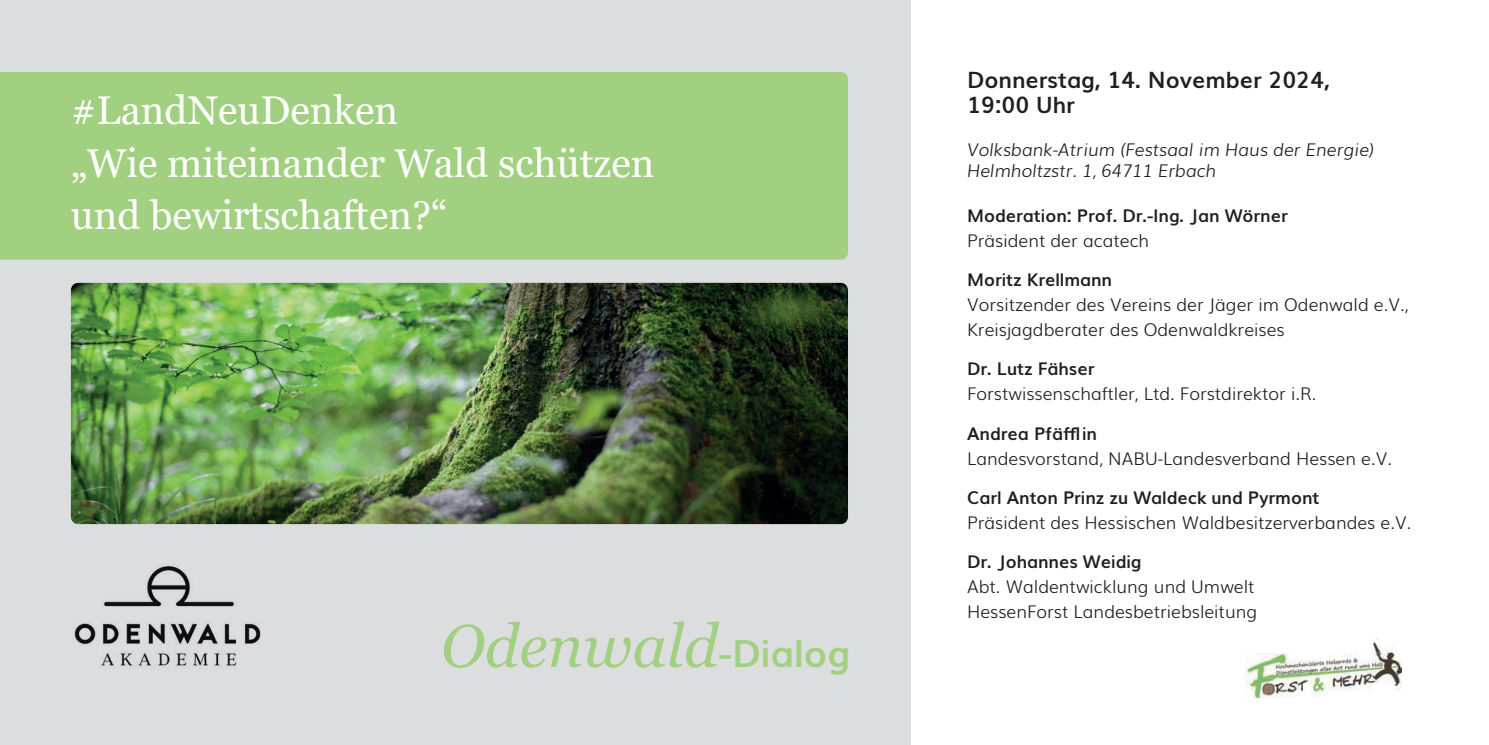
<style>
.page{position:relative;width:1489px;height:745px;background:#fff}
.page>*{position:absolute;margin:0;border:0;box-sizing:border-box;transform-origin:0 0}
.t1{font:italic 60px "Georgia";color:#a0d080}
.t2{font:40px/52.5px "Georgia";color:#fff}
.t3{font:700 22.5px/25px "Muli";color:#231f20}
.t4{font:300 17.5px/25px "Muli";color:#231f20}
.t5{font:700 17.5px "Muli";color:#231f20}
.t6{font:italic 300 17.5px/21px "Muli";color:#231f20}
.s1{font-family:"Muli";font-weight:700;font-style:normal;font-size:37.5px}
</style>
<div class="page">
<div style="left:0;top:0;width:1488px;height:744px;background:#dcdddf"></div>
<div style="left:911px;top:0;width:577px;height:744px;background:#fff"></div>
<img style="left:74px;top:565px;width:187px;height:101px">
<div style="left:0;top:72px;width:848px;height:187px;background:#a0d080"></div>
<img style="left:71px;top:283px;width:777px;height:240px">
<img style="left:1245px;top:638px;width:155px;height:60px">
<h2 class="t2" style="left:71px;top:85px;width:585px">#LandNeuDenken<br>„Wie miteinander Wald schützen und bewirtschaften?“</h2>
<h1 class="t1" style="left:441px;top:608px;width:410px">Odenwald<span class="s1">-Dialog</span></h1>
<p class="t3" style="left:967px;top:66px;width:364px">Donnerstag, 14. November 2024,<br>19:00 Uhr</p>
<p class="t6" style="left:967px;top:138px;width:408px">Volksbank-Atrium (Festsaal im Haus der Energie)<br>Helmholtzstr. 1, 64711 Erbach</p>
<p class="t5" style="left:967px;top:201px;width:322px">Moderation: Prof. Dr.-Ing. Jan Wörner</p>
<p class="t4" style="left:967px;top:226px;width:184px">Präsident der acatech</p>
<p class="t5" style="left:967px;top:265px;width:146px">Moritz Krellmann</p>
<p class="t4" style="left:967px;top:291px;width:443px">Vorsitzender des Vereins der Jäger im Odenwald e.V.,<br>Kreisjagdberater des Odenwaldkreises</p>
<p class="t5" style="left:967px;top:354px;width:129px">Dr. Lutz Fähser</p>
<p class="t4" style="left:967px;top:380px;width:351px">Forstwissenschaftler, Ltd. Forstdirektor i.R.</p>
<p class="t5" style="left:967px;top:419px;width:131px">Andrea Pfäfflin</p>
<p class="t4" style="left:967px;top:444px;width:426px">Landesvorstand, NABU-Landesverband Hessen e.V.</p>
<p class="t5" style="left:967px;top:483px;width:354px">Carl Anton Prinz zu Waldeck und Pyrmont</p>
<p class="t4" style="left:967px;top:508px;width:446px">Präsident des Hessischen Waldbesitzerverbandes e.V.</p>
<p class="t5" style="left:967px;top:547px;width:176px">Dr. Johannes Weidig</p>
<p class="t4" style="left:967px;top:572px;width:292px">Abt. Waldentwicklung und Umwelt<br>HessenForst Landesbetriebsleitung</p>
</div>
